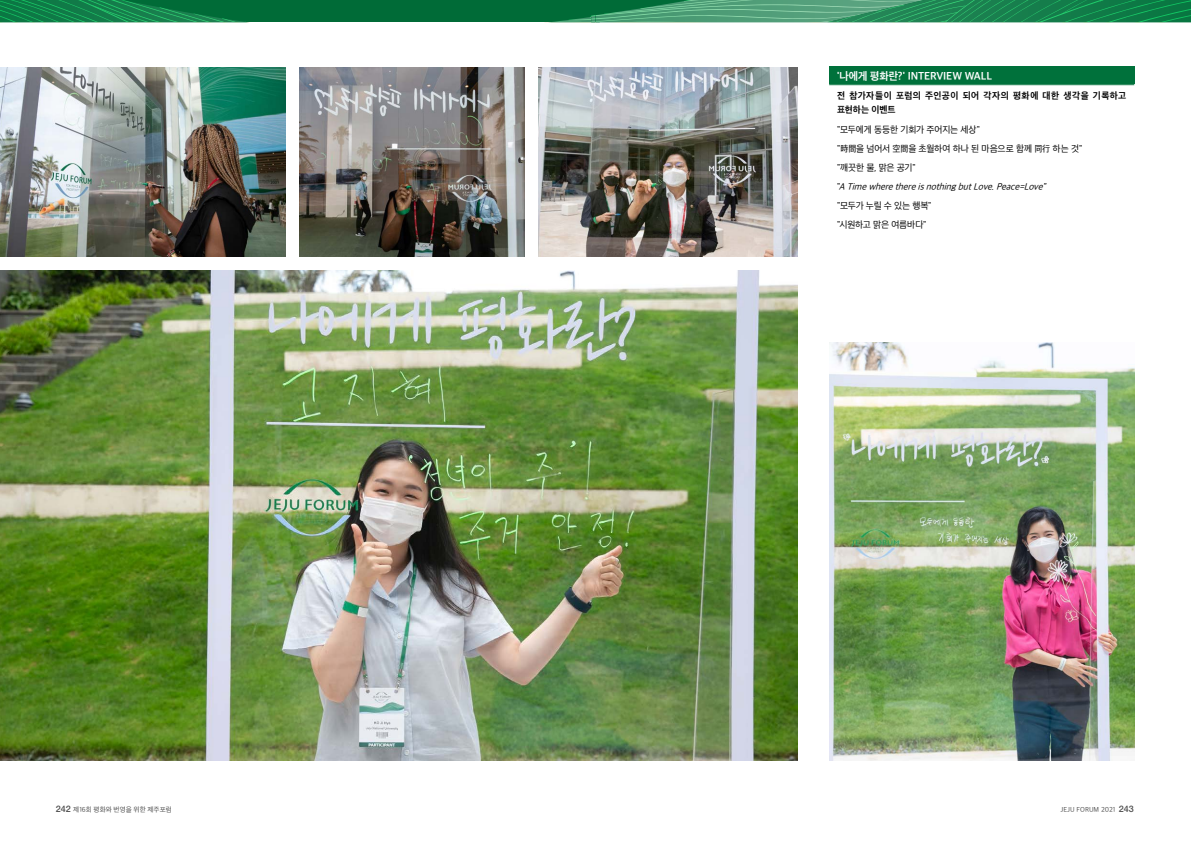
<style>
.page{position:relative;width:1191px;height:842px;background:#fff}
.page>*{position:absolute;margin:0;border:0;box-sizing:border-box;transform-origin:0 0}
.t1{font:700 11px "Apple SD Gothic Neo";letter-spacing:-.015em;color:#fff}
.t2{font:9.5px "Apple SD Gothic Neo";letter-spacing:-.015em;color:#000}
.t3{font:italic 9.5px "Apple SD Gothic Neo";color:#000}
.t4{font:700 9.5px/14px "Apple SD Gothic Neo";letter-spacing:.045em;color:#000}
.t5{font:7px "Apple SD Gothic Neo";color:#4d4d4d}
.s1{font-style:normal}
.s2{font-family:"Helvetica Neue LT Pro";font-weight:500;font-size:9px}
</style>
<div class="page">
<svg style="left:0;top:0;width:1191px;height:23px;background:#238655"></svg>
<img style="left:0;top:67px;width:285px;height:190px">
<img style="left:299px;top:67px;width:225px;height:190px">
<img style="left:0;top:271px;width:797px;height:489px">
<img style="left:539px;top:67px;width:258px;height:190px">
<img style="left:829px;top:342px;width:305px;height:418px">
<div style="left:829px;top:67px;width:305px;height:18px;background:#00713b"></div>
<hr style="left:829px;top:85px;width:305px;height:1px;background:#00713b">
<p class="t1" style="left:837px;top:70px;width:156px">'나에게 평화란?' INTERVIEW WALL</p>
<p class="t4" style="left:837px;top:89px;width:290px">전 참가자들이 포럼의 주인공이 되어 각자의 평화에 대한 생각을 기록하고 표현하는 이벤트</p>
<p class="t2" style="left:837px;top:125px;width:144px">"모두에게 동등한 기회가 주어지는 세상"</p>
<p class="t2" style="left:837px;top:144px;width:246px">"時間을 넘어서 空間을 초월하여 하나 된 마음으로 함께 同行 하는 것"</p>
<p class="t2" style="left:837px;top:163px;width:80px">"깨끗한 물, 맑은 공기"</p>
<p class="t3" style="left:837px;top:182px;width:213px"><span class="s1">"</span>ATimewherethereisnothingbutLove.Peace=Love"</p>
<p class="t2" style="left:837px;top:201px;width:96px">"모두가 누릴 수 있는 행복"</p>
<p class="t2" style="left:837px;top:220px;width:91px">"시원하고 맑은 여름바다"</p>
<p class="t5" style="left:56px;top:805px;width:118px"><span class="s2">242</span> 제16회 평화와 번영을 위한 제주포럼</p>
<p class="t5" style="left:1060px;top:805px;width:75px">JEJU FORUM 2021 <span class="s2">243</span></p>
</div>
